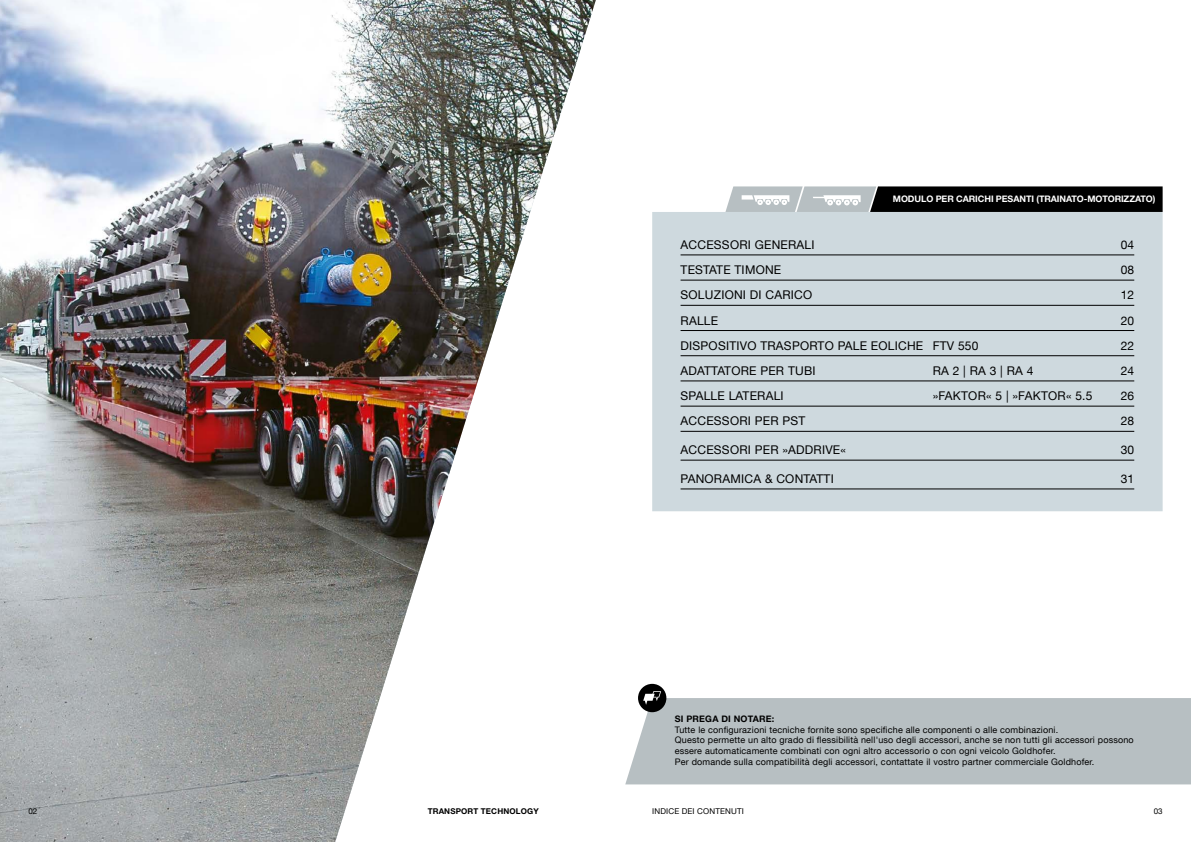
<style>
.page{position:relative;width:1191px;height:842px;background:#fff}
.page>*{position:absolute;margin:0;border:0;box-sizing:border-box;transform-origin:0 0}
.t1{font:12px "Helvetica Neue LT Com";letter-spacing:.02em;color:#000}
.t2{font:9px/10.8px "Helvetica Neue LT Com";letter-spacing:.02em;color:#000}
.t3{font:700 9px "Helvetica Neue LT Com";letter-spacing:-.01em;color:#fff}
.t4{font:700 9px "Helvetica Neue LT Com";letter-spacing:.02em;color:#000}
.t5{font:8px "Helvetica Neue LT Com";letter-spacing:.02em;color:#000}
.t6{font:700 8px "Helvetica Neue LT Com";letter-spacing:.02em;color:#000}
</style>
<div class="page">
<div style="left:652px;top:212px;width:510px;height:299px;background:#ced9de"></div>
<hr style="left:680px;top:255px;width:454px;height:1px;background:#000">
<hr style="left:680px;top:280px;width:454px;height:1px;background:#000">
<hr style="left:680px;top:305px;width:454px;height:1px;background:#000">
<hr style="left:680px;top:330px;width:454px;height:1px;background:#000">
<hr style="left:680px;top:355px;width:454px;height:1px;background:#000">
<hr style="left:680px;top:381px;width:454px;height:1px;background:#000">
<hr style="left:680px;top:406px;width:454px;height:1px;background:#000">
<hr style="left:680px;top:431px;width:454px;height:1px;background:#000">
<hr style="left:680px;top:460px;width:454px;height:1px;background:#000">
<hr style="left:680px;top:489px;width:454px;height:1px;background:#000">
<svg style="left:725px;top:186px;width:437px;height:26px;background:#464949"></svg>
<div style="left:625px;top:698px;width:566px;height:86px;background:#b7bfc2"></div>
<div style="left:638px;top:684px;width:28px;height:28px;background:#000;border-radius:50%"></div>
<svg style="left:643px;top:691px;width:18px;height:14px"></svg>
<img style="left:0;top:0;width:596px;height:842px">
<p class="t3" style="left:893px;top:194px;width:264px">MODULO PER CARICHI PESANTI (TRAINATO-MOTORIZZATO)</p>
<h1 class="t1" style="left:680px;top:237px;width:136px">ACCESSORI GENERALI</h1>
<h1 class="t1" style="left:1120px;top:237px;width:15px">04</h1>
<h1 class="t1" style="left:680px;top:262px;width:102px">TESTATE TIMONE</h1>
<h1 class="t1" style="left:1120px;top:262px;width:15px">08</h1>
<h1 class="t1" style="left:680px;top:288px;width:133px">SOLUZIONI DI CARICO</h1>
<h1 class="t1" style="left:1120px;top:288px;width:15px">12</h1>
<h1 class="t1" style="left:680px;top:313px;width:39px">RALLE</h1>
<h1 class="t1" style="left:1120px;top:313px;width:15px">20</h1>
<h1 class="t1" style="left:680px;top:338px;width:299px">DISPOSITIVO TRASPORTO PALE EOLICHE FTV 550</h1>
<h1 class="t1" style="left:1120px;top:338px;width:15px">22</h1>
<h1 class="t1" style="left:680px;top:363px;width:136px">ADATTATORE PER TUBI</h1>
<h1 class="t1" style="left:932px;top:363px;width:102px">RA 2 | RA 3 | RA 4</h1>
<h1 class="t1" style="left:1120px;top:363px;width:15px">24</h1>
<h1 class="t1" style="left:680px;top:388px;width:105px">SPALLE LATERALI</h1>
<h1 class="t1" style="left:932px;top:388px;width:161px">»FAKTOR« 5 | »FAKTOR« 5.5</h1>
<h1 class="t1" style="left:1120px;top:388px;width:15px">26</h1>
<h1 class="t1" style="left:680px;top:414px;width:126px">ACCESSORI PER PST</h1>
<h1 class="t1" style="left:1120px;top:414px;width:15px">28</h1>
<h1 class="t1" style="left:680px;top:442px;width:167px">ACCESSORI PER »ADDRIVE«</h1>
<h1 class="t1" style="left:1120px;top:442px;width:15px">30</h1>
<h1 class="t1" style="left:680px;top:471px;width:155px">PANORAMICA &amp; CONTATTI</h1>
<h1 class="t1" style="left:1120px;top:471px;width:15px">31</h1>
<p class="t4" style="left:675px;top:713px;width:101px">SI PREGA DI NOTARE:</p>
<p class="t2" style="left:675px;top:724px;width:460px">Tutte le configurazioni tecniche fornite sono specifiche alle componenti o alle combinazioni.<br>Questo permette un alto grado di flessibilità nell'uso degli accessori, anche se non tutti gli accessori possono essere automaticamente combinati con ogni altro accessorio o con ogni veicolo Goldhofer.<br>Per domande sulla compatibilità degli accessori, contattate il vostro partner commerciale Goldhofer.</p>
<p class="t5" style="left:28px;top:806px;width:10px">02</p>
<p class="t6" style="left:428px;top:806px;width:113px">TRANSPORT TECHNOLOGY</p>
<p class="t5" style="left:652px;top:806px;width:93px">INDICE DEI CONTENUTI</p>
<p class="t5" style="left:1153px;top:806px;width:10px">03</p>
</div>
